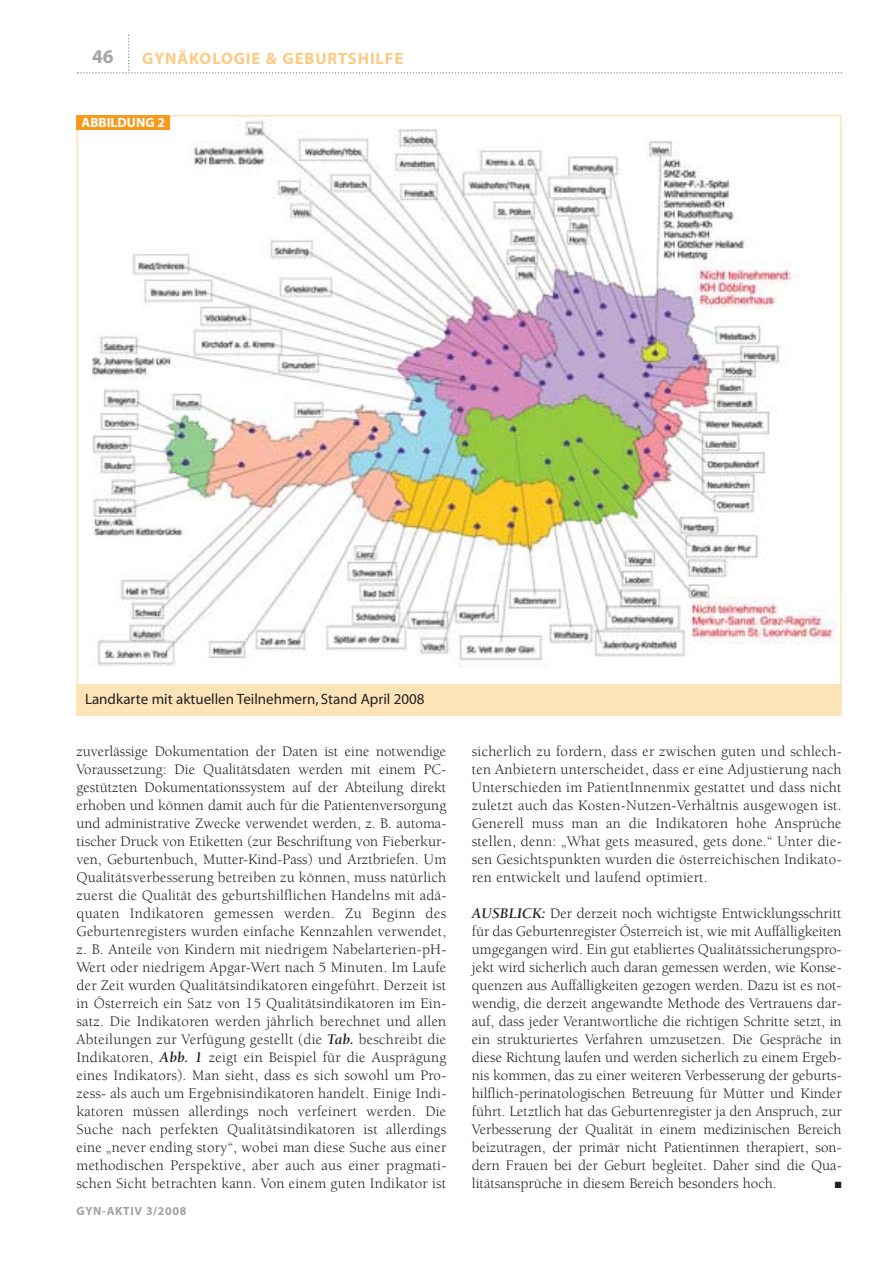
<style>
.page{position:relative;width:893px;height:1263px;background:#fff}
.page>*{position:absolute;margin:0;border:0;box-sizing:border-box;transform-origin:0 0}
.t1{font:700 19.5px "Myriad";color:#a3a4a7}
.t2{font:700 16.5px "Myriad";letter-spacing:.055em;color:#fdcb82}
.t3{font:15px/18px "Berkeley";letter-spacing:.015em;color:#231f20;text-align:justify}
.t4{font:15px "Myriad";color:#231f20}
.t5{font:700 13.5px "Myriad";color:#fff}
.t6{font:700 12px "Myriad";letter-spacing:.055em;color:#a3a4a7}
.t7{font:9px "Zapf Dingbats";color:#231f20}
.s1{font-weight:700;font-style:italic}
</style>
<div class="page">
<svg style="left:77px;top:35px;width:765px;height:39px"></svg>
<img style="left:92px;top:120px;width:745px;height:547px">
<div style="left:77px;top:684px;width:765px;height:32px;background:#fce4b9"></div>
<div style="left:77px;top:115px;width:93px;height:14px;background:#f8991c"></div>
<h1 class="t1" style="left:92px;top:49px;width:23px">46</h1>
<p class="t2" style="left:142px;top:52px;width:263px">GYNÄKOLOGIE &amp; GEBURTSHILFE</p>
<p class="t5" style="left:82px;top:118px;width:85px">ABBILDUNG 2</p>
<p class="t4" style="left:85px;top:693px;width:341px">Landkarte mit aktuellen Teilnehmern, Stand April 2008</p>
<p class="t3" style="left:77px;top:744px;width:371px">zuverlässige Dokumentation der Daten ist eine notwendige Voraussetzung: Die Qualitätsdaten werden mit einem PC&shy;gestützten Dokumentationssystem auf der Abteilung direkt erhoben und können damit auch für die Patientenversorgung und administrative Zwecke verwendet werden, z. B. automa&shy;tischer Druck von Etiketten (zur Beschriftung von Fieberkur&shy;ven, Geburtenbuch, Mutter-Kind-Pass) und Arztbriefen. Um Qualitätsverbesserung betreiben zu können, muss natürlich zuerst die Qualität des geburtshilflichen Handelns mit adä&shy;quaten Indikatoren gemessen werden. Zu Beginn des Geburtenregisters wurden einfache Kennzahlen verwendet, z. B. Anteile von Kindern mit niedrigem Nabelarterien-pH-Wert oder niedrigem Apgar-Wert nach 5 Minuten. Im Laufe der Zeit wurden Qualitätsindikatoren eingeführt. Derzeit ist in Österreich ein Satz von 15 Qualitätsindikatoren im Ein&shy;satz. Die Indikatoren werden jährlich berechnet und allen Abteilungen zur Verfügung gestellt (die <span class="s1">Tab.</span> beschreibt die Indikatoren, <span class="s1">Abb. 1</span> zeigt ein Beispiel für die Ausprägung eines Indikators). Man sieht, dass es sich sowohl um Pro&shy;zess- als auch um Ergebnisindikatoren handelt. Einige Indi&shy;katoren müssen allerdings noch verfeinert werden. Die Suche nach perfekten Qualitätsindikatoren ist allerdings eine „never ending story“, wobei man diese Suche aus einer methodischen Perspektive, aber auch aus einer pragmati&shy;schen Sicht betrachten kann. Von einem guten Indikator ist</p>
<p class="t3" style="left:472px;top:744px;width:371px">sicherlich zu fordern, dass er zwischen guten und schlech&shy;ten Anbietern unterscheidet, dass er eine Adjustierung nach Unterschieden im PatientInnenmix gestattet und dass nicht zuletzt auch das Kosten-Nutzen-Verhältnis ausgewogen ist.<br>Generell muss man an die Indikatoren hohe Ansprüche stellen, denn: „What gets measured, gets done.“ Unter die&shy;sen Gesichtspunkten wurden die österreichischen Indikato&shy;ren entwickelt und laufend optimiert.</p>
<p class="t3" style="left:472px;top:906px;width:371px"><span class="s1">AUSBLICK:</span> Der derzeit noch wichtigste Entwicklungsschritt für das Geburtenregister Österreich ist, wie mit Auffälligkeiten umgegangen wird. Ein gut etabliertes Qualitätssicherungspro&shy;jekt wird sicherlich auch daran gemessen werden, wie Konse&shy;quenzen aus Auffälligkeiten gezogen werden. Dazu ist es not&shy;wendig, die derzeit angewandte Methode des Vertrauens dar&shy;auf, dass jeder Verantwortliche die richtigen Schritte setzt, in ein strukturiertes Verfahren umzusetzen. Die Gespräche in diese Richtung laufen und werden sicherlich zu einem Ergeb&shy;nis kommen, das zu einer weiteren Verbesserung der geburts&shy;hilflich-perinatologischen Betreuung für Mütter und Kinder führt. Letztlich hat das Geburtenregister ja den Anspruch, zur Verbesserung der Qualität in einem medizinischen Bereich beizutragen, der primär nicht Patientinnen therapiert, son&shy;dern Frauen bei der Geburt begleitet. Daher sind die Qua&shy;litätsansprüche in diesem Bereich besonders hoch.</p>
<p class="t7" style="left:835px;top:1180px;width:8px">■</p>
<p class="t6" style="left:77px;top:1207px;width:112px">GYN-AKTIV 3/2008</p>
</div>
